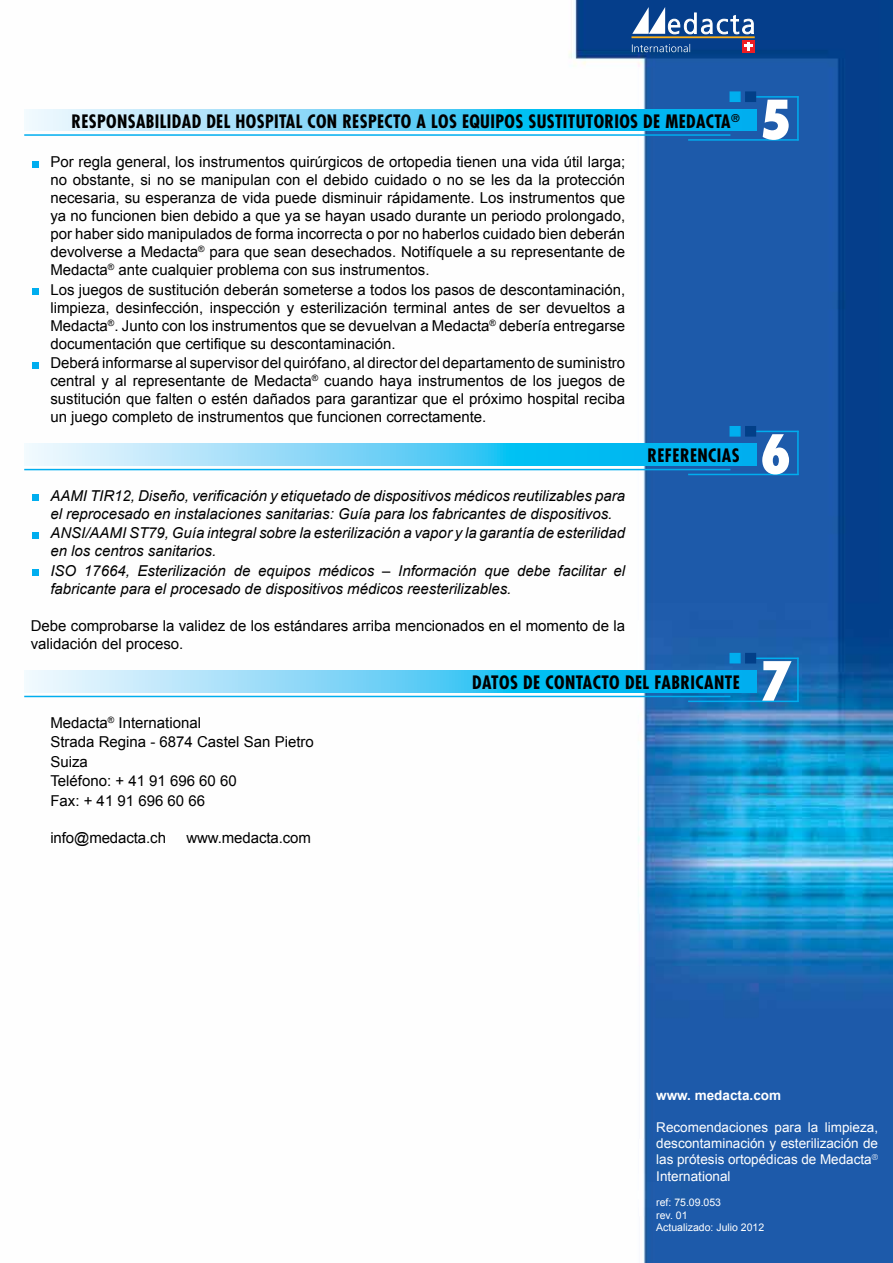
<style>
.page{position:relative;width:893px;height:1263px;background:#fff}
.page>*{position:absolute;margin:0;border:0;box-sizing:border-box;transform-origin:0 0}
.t1{font:800 condensed 52.5px "Futura Std";color:#fff}
.t2{font:700 condensed 18px "Futura Std";letter-spacing:.02em;color:#000}
.t3{font:15px/18px "Arial";color:#000;text-align:justify}
.t4{font:italic 15px/18px "Arial";color:#000}
.t5{font:13.5px/16.2px "Arial";color:#fff;text-align:justify}
.t6{font:700 13.5px "Arial";color:#fff}
.t7{font:10.5px/12.6px "Arial";color:#fff}
</style>
<div class="page">
<img style="left:24px;top:0;width:869px;height:1263px">
<div style="left:742px;top:40px;width:13px;height:12px;background:#ed1d24"></div>
<svg style="left:744px;top:42px;width:9px;height:8px"></svg>
<hr style="left:631px;top:36px;width:124px;height:2px;background:#fcaf17">
<svg style="left:632px;top:44px;width:58px;height:8px"></svg>
<svg style="left:632px;top:7px;width:122px;height:27px"></svg>
<hr style="left:24px;top:134px;width:706px;height:2px;background:#00aeef">
<svg style="left:24px;top:109px;width:732px;height:22px;background:#63d0f6"></svg>
<hr style="left:756px;top:96px;width:43px;height:2px;background:#00aeef">
<hr style="left:797px;top:96px;width:2px;height:44px;background:#00aeef">
<hr style="left:688px;top:139px;width:111px;height:2px;background:#00aeef">
<div style="left:729px;top:91px;width:12px;height:11px;background:#00aeef;border:2px solid #00aeef"></div>
<div style="left:745px;top:91px;width:11px;height:11px;background:#023f88;border:2px solid #023f88"></div>
<hr style="left:24px;top:469px;width:706px;height:1px;background:#00aeef">
<svg style="left:24px;top:444px;width:732px;height:21px;background:#63d0f6"></svg>
<hr style="left:756px;top:431px;width:43px;height:1px;background:#00aeef">
<hr style="left:797px;top:431px;width:2px;height:44px;background:#00aeef">
<hr style="left:688px;top:474px;width:111px;height:1px;background:#00aeef">
<div style="left:729px;top:426px;width:12px;height:11px;background:#00aeef;border:2px solid #00aeef"></div>
<div style="left:745px;top:426px;width:11px;height:11px;background:#023f88;border:2px solid #023f88"></div>
<hr style="left:24px;top:696px;width:706px;height:1px;background:#00aeef">
<svg style="left:24px;top:671px;width:732px;height:21px;background:#63d0f6"></svg>
<hr style="left:756px;top:657px;width:43px;height:2px;background:#00aeef">
<hr style="left:797px;top:658px;width:2px;height:44px;background:#00aeef">
<hr style="left:688px;top:701px;width:111px;height:1px;background:#00aeef">
<div style="left:729px;top:653px;width:12px;height:10px;background:#00aeef;border:2px solid #00aeef"></div>
<div style="left:745px;top:653px;width:11px;height:10px;background:#023f88"></div>
<svg style="left:32px;top:161px;width:6px;height:6px"></svg>
<div style="left:32px;top:288px;width:6px;height:7px;background:#00aeef"></div>
<svg style="left:32px;top:362px;width:6px;height:6px"></svg>
<svg style="left:32px;top:495px;width:6px;height:6px"></svg>
<svg style="left:32px;top:532px;width:6px;height:6px"></svg>
<div style="left:32px;top:569px;width:6px;height:7px;background:#00aeef"></div>
<p class="t2" style="left:72px;top:110px;width:670px">RESPONSABILIDAD DEL HOSPITAL CON RESPECTO A LOS EQUIPOS SUSTITUTORIOS DE MEDACTA<sup>®</sup></p>
<p class="t3" style="left:50px;top:153px;width:576px">Por regla general, los instrumentos quirúrgicos de ortopedia tienen una vida útil larga; no obstante, si no se manipulan con el debido cuidado o no se les da la protección necesaria, su esperanza de vida puede disminuir rápidamente. Los instrumentos que ya no funcionen bien debido a que ya se hayan usado durante un periodo prolongado, por haber sido manipulados de forma incorrecta o por no haberlos cuidado bien deberán devolverse a Medacta<sup>®</sup> para que sean desechados. Notifíquele a su representante de Medacta<sup>®</sup> ante cualquier problema con sus instrumentos.</p>
<p class="t3" style="left:50px;top:281px;width:576px">Los juegos de sustitución deberán someterse a todos los pasos de descontaminación, limpieza, desinfección, inspección y esterilización terminal antes de ser devueltos a Medacta<sup>®</sup>. Junto con los instrumentos que se devuelvan a Medacta<sup>®</sup> debería entregarse documentación que certifique su descontaminación.</p>
<p class="t3" style="left:50px;top:354px;width:576px">Deberá informarse al supervisor del quirófano, al director del departamento de suministro central y al representante de Medacta<sup>®</sup> cuando haya instrumentos de los juegos de sustitución que falten o estén dañados para garantizar que el próximo hospital reciba un juego completo de instrumentos que funcionen correctamente.</p>
<p class="t4" style="left:50px;top:487px;width:576px">AAMI TIR12, Diseño, verificación y etiquetado de dispositivos médicos reutilizables para el reprocesado en instalaciones sanitarias: Guía para los fabricantes de dispositivos.</p>
<p class="t4" style="left:50px;top:524px;width:576px">ANSI/AAMI ST79, Guía integral sobre la esterilización a vapor y la garantía de esterilidad en los centros sanitarios.</p>
<p class="t4" style="left:50px;top:562px;width:576px">ISO 17664, Esterilización de equipos médicos – Información que debe facilitar el fabricante para el procesado de dispositivos médicos reesterilizables.</p>
<p class="t3" style="left:31px;top:617px;width:596px">Debe comprobarse la validez de los estándares arriba mencionados en el momento de la validación del proceso.</p>
<p class="t2" style="left:647px;top:445px;width:94px">REFERENCIAS</p>
<p class="t3" style="left:50px;top:713px;width:265px;line-height:19.4px;text-align:left">Medacta<sup>®</sup> International<br>Strada Regina - 6874 Castel San Pietro<br>Suiza<br>Teléfono: + 41 91 696 60 60<br>Fax: + 41 91 696 60 66</p>
<p class="t3" style="left:50px;top:829px;width:117px">info@medacta.ch</p>
<p class="t3" style="left:186px;top:829px;width:126px">www.medacta.com</p>
<p class="t2" style="left:472px;top:671px;width:269px">DATOS DE CONTACTO DEL FABRICANTE</p>
<h1 class="t1" style="left:760px;top:87px;width:33px">5</h1>
<h1 class="t1" style="left:760px;top:421px;width:33px">6</h1>
<h1 class="t1" style="left:760px;top:648px;width:33px">7</h1>
<p class="t6" style="left:656px;top:1087px;width:126px">www. medacta.com</p>
<p class="t5" style="left:656px;top:1119px;width:223px">Recomendaciones para la limpieza, descontaminación y esterilización de las prótesis ortopédicas de Medacta<sup>® </sup>International</p>
<p class="t7" style="left:656px;top:1196px;width:109px">ref: 75.09.053<br>rev. 01<br>Actualizado: Julio 2012</p>
</div>
